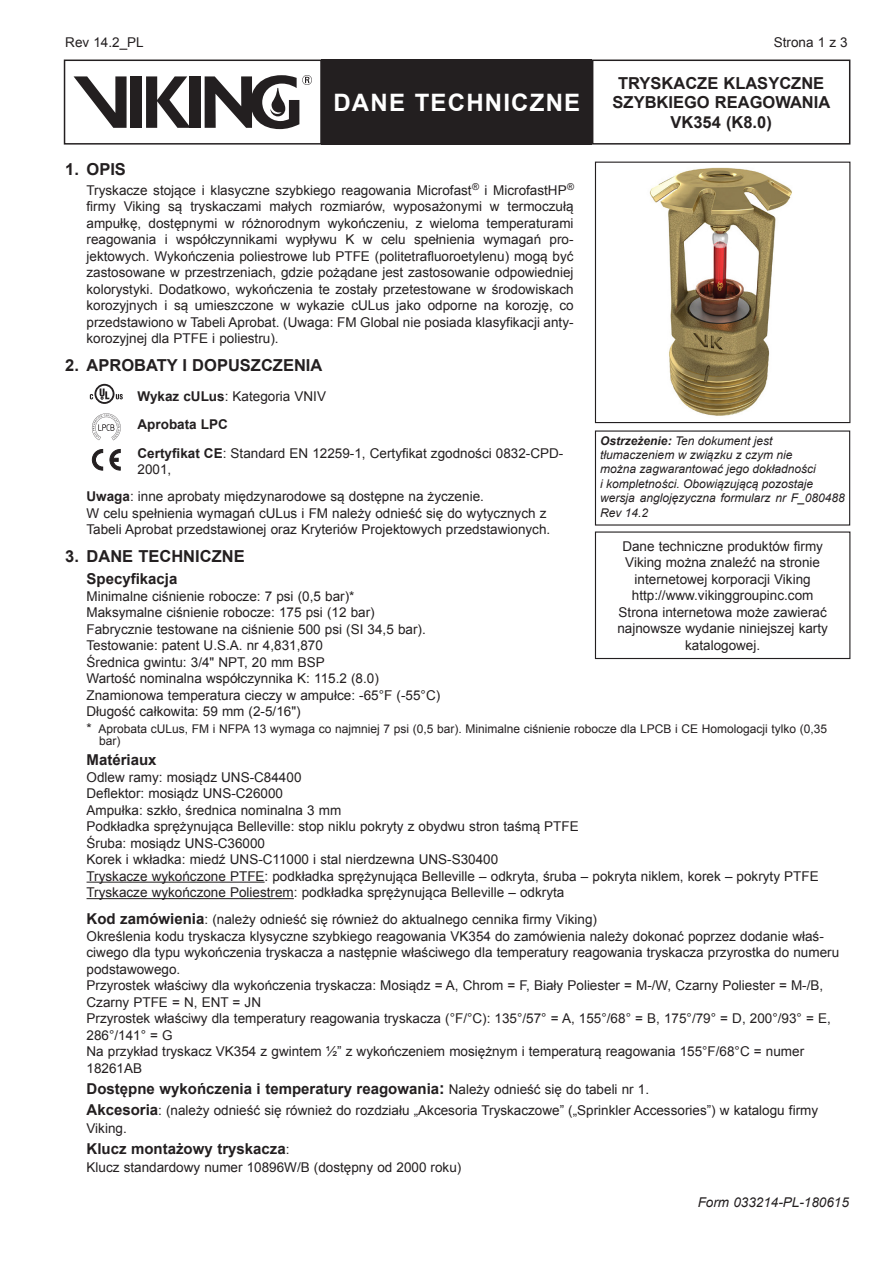
<style>
.page{position:relative;width:893px;height:1263px;background:#fff}
.page>*{position:absolute;margin:0;border:0;box-sizing:border-box;transform-origin:0 0}
.t1{font:700 24px "Arial";letter-spacing:.05em;color:#fff}
.heading_1{font:700 16.5px/19.5px "Arial";color:#231f20;text-align:center}
.List_Bullet{font:700 15px "Arial";color:#231f20}
.heading_2{font:700 15px "Arial";color:#231f20}
.List_Bullet-2{font:13.5px/16.5px "Arial";color:#231f20}
.body{font:13.5px/16.5px "Arial";color:#231f20;text-align:justify}
.t2{font:italic 13.5px "Arial";color:#231f20}
.List_Bullet-3{font:700 13.5px "Arial";color:#231f20}
.t3{font:italic 12px/14.4px "Arial";color:#231f20}
.List_Bullet-4{font:12px/12px "Arial";color:#231f20}
.s1{font-weight:700}
.s2{font-size:13.5px}
.s3{font-weight:700;font-size:15px}
.s4{font-size:16.5px}
.s5{font-weight:400;font-size:13.5px}
</style>
<div class="page">
<div style="left:592px;top:60px;width:258px;height:85px;border:2px solid #231f20"></div>
<div style="left:322px;top:60px;width:270px;height:85px;background:#231f20"></div>
<div style="left:189px;top:76px;width:11px;height:52px;background:#231f20"></div>
<div style="left:131px;top:76px;width:11px;height:52px;background:#231f20"></div>
<svg style="left:146px;top:76px;width:43px;height:52px"></svg>
<svg style="left:74px;top:76px;width:53px;height:52px"></svg>
<svg style="left:205px;top:75px;width:107px;height:54px"></svg>
<div style="left:64px;top:60px;width:258px;height:85px;border:2px solid #231f20"></div>
<hr style="left:87px;top:882px;width:178px;height:1px;background:#231f20">
<hr style="left:87px;top:898px;width:207px;height:1px;background:#231f20">
<div style="left:595px;top:531px;width:255px;height:128px;border:1px solid #231f20"></div>
<svg style="left:116px;top:394px;width:7px;height:5px"></svg>
<svg style="left:94px;top:384px;width:21px;height:20px"></svg>
<svg style="left:96px;top:386px;width:17px;height:16px"></svg>
<svg style="left:100px;top:388px;width:9px;height:11px"></svg>
<svg style="left:90px;top:394px;width:3px;height:5px"></svg>
<svg style="left:92px;top:413px;width:29px;height:27px"></svg>
<svg style="left:92px;top:449px;width:11px;height:21px"></svg>
<svg style="left:110px;top:449px;width:10px;height:21px"></svg>
<img style="left:649px;top:167px;width:143px;height:249px">
<div style="left:595px;top:162px;width:255px;height:261px;border:1px solid #231f20"></div>
<p class="body" style="left:65px;top:34px;width:80px">Rev 14.2_PL</p>
<p class="body" style="left:774px;top:34px;width:75px">Strona 1 z 3</p>
<h1 class="t1" style="left:333px;top:86px;width:248px">DANE TECHNICZNE</h1>
<p class="heading_1" style="left:613px;top:74px;width:219px">TRYSKACZE KLASYCZNE<br>SZYBKIEGO REAGOWANIA<br>VK354 (K8.0)</p>
<p class="heading_1" style="left:65px;top:160px;width:62px">1. OPIS</p>
<p class="body" style="left:87px;top:182px;width:489px">Tryskacze stojące i klasyczne szybkiego reagowania Microfast<sup>®</sup> i MicrofastHP<sup>® </sup>firmy Viking są tryskaczami małych rozmiarów, wyposażonymi w termoczułą ampułkę, dostępnymi w różnorodnym wykończeniu, z wieloma temperaturami reagowania i współczynnikami wypływu K w celu spełnienia wymagań pro&shy;jektowych. Wykończenia poliestrowe lub PTFE (politetrafluoroetylenu) mogą być zastosowane w przestrzeniach, gdzie pożądane jest zastosowanie odpowiedniej kolorystyki. Dodatkowo, wykończenia te zostały przetestowane w środowiskach korozyjnych i są umieszczone w wykazie cULus jako odporne na korozję, co przedstawiono w Tabeli Aprobat. (Uwaga: FM Global nie posiada klasyfikacji anty&shy;korozyjnej dla PTFE i poliestru).</p>
<p class="heading_1" style="left:65px;top:356px;width:259px">2. APROBATY I DOPUSZCZENIA</p>
<p class="List_Bullet-2" style="left:138px;top:388px;width:190px"><span class="s1">Wykaz cULus</span>: Kategoria VNIV</p>
<p class="List_Bullet-3" style="left:138px;top:416px;width:92px">Aprobata LPC</p>
<p class="List_Bullet-2" style="left:138px;top:445px;width:427px"><span class="s1">Certyfikat CE</span>: Standard EN 12259-1, Certyfikat zgodności 0832-CPD-<br>2001,</p>
<p class="List_Bullet-2" style="left:87px;top:488px;width:399px"><span class="s1">Uwaga</span>: inne aprobaty międzynarodowe są dostępne na życzenie.</p>
<p class="List_Bullet-2" style="left:87px;top:505px;width:465px">W celu spełnienia wymagań cULus i FM należy odnieść się do wytycznych z<br>Tabeli Aprobat przedstawionej oraz Kryteriów Projektowych przedstawionych.</p>
<p class="heading_1" style="left:65px;top:547px;width:181px">3. DANE TECHNICZNE</p>
<p class="heading_2" style="left:87px;top:569px;width:92px">Specyfikacja</p>
<p class="List_Bullet-2" style="left:87px;top:588px;width:269px">Minimalne ciśnienie robocze: 7 psi (0,5 bar)*</p>
<p class="List_Bullet-2" style="left:87px;top:604px;width:290px">Maksymalne ciśnienie robocze: 175 psi (12 bar)</p>
<p class="List_Bullet-2" style="left:87px;top:621px;width:341px">Fabrycznie testowane na ciśnienie 500 psi (SI 34,5 bar).</p>
<p class="List_Bullet-2" style="left:87px;top:637px;width:238px">Testowanie: patent U.S.A. nr 4,831,870</p>
<p class="List_Bullet-2" style="left:87px;top:654px;width:240px">Średnica gwintu: 3/4" NPT, 20 mm BSP</p>
<p class="List_Bullet-2" style="left:87px;top:670px;width:294px">Wartość nominalna współczynnika K: 115.2 (8.0)</p>
<p class="List_Bullet-2" style="left:87px;top:687px;width:355px">Znamionowa temperatura cieczy w ampułce: -65°F (-55°C)</p>
<p class="List_Bullet-2" style="left:87px;top:703px;width:216px">Długość całkowita: 59 mm (2-5/16")</p>
<p class="List_Bullet-4" style="left:99px;top:723px;width:729px;text-indent:-13px"><span class="s2">*</span> Aprobata cULus, FM i NFPA 13 wymaga co najmniej 7 psi (0,5 bar). Minimalne ciśnienie robocze dla LPCB i CE Homologacji tylko (0,35 bar)</p>
<p class="heading_2" style="left:87px;top:750px;width:72px">Matériaux</p>
<p class="List_Bullet-2" style="left:87px;top:769px;width:216px">Odlew ramy: mosiądz UNS-C84400</p>
<p class="List_Bullet-2" style="left:87px;top:785px;width:198px">Deflektor: mosiądz UNS-C26000</p>
<p class="List_Bullet-2" style="left:87px;top:802px;width:256px">Ampułka: szkło, średnica nominalna 3 mm</p>
<p class="List_Bullet-2" style="left:87px;top:818px;width:494px">Podkładka sprężynująca Belleville: stop niklu pokryty z obydwu stron taśmą PTFE</p>
<p class="List_Bullet-2" style="left:87px;top:835px;width:180px">Śruba: mosiądz UNS-C36000</p>
<p class="List_Bullet-2" style="left:87px;top:851px;width:413px">Korek i wkładka: miedź UNS-C11000 i stal nierdzewna UNS-S30400</p>
<p class="List_Bullet-2" style="left:87px;top:868px;width:734px">Tryskacze wykończone PTFE: podkładka sprężynująca Belleville – odkryta, śruba – pokryta niklem, korek – pokryty PTFE</p>
<p class="List_Bullet-2" style="left:87px;top:884px;width:479px">Tryskacze wykończone Poliestrem: podkładka sprężynująca Belleville – odkryta</p>
<p class="List_Bullet-2" style="left:87px;top:911px;width:512px"><span class="s3">Kod zamówienia</span>: (należy odnieść się również do aktualnego cennika firmy Viking)</p>
<p class="List_Bullet-2" style="left:87px;top:928px;width:754px">Określenia kodu tryskacza klysyczne szybkiego reagowania VK354 do zamówienia należy dokonać poprzez dodanie właś&shy;ciwego dla typu wykończenia tryskacza a następnie właściwego dla temperatury reagowania tryskacza przyrostka do numeru podstawowego.</p>
<p class="List_Bullet-2" style="left:87px;top:977px;width:738px">Przyrostek właściwy dla wykończenia tryskacza: Mosiądz = A, Chrom = F, Biały Poliester = M-/W, Czarny Poliester = M-/B,<br>Czarny PTFE = N, ENT = JN</p>
<p class="List_Bullet-2" style="left:87px;top:1010px;width:746px">Przyrostek właściwy dla temperatury reagowania tryskacza (°F/°C): 135°/57° = A, 155°/68° = B, 175°/79° = D, 200°/93° = E,<br>286°/141° = G</p>
<p class="List_Bullet-2" style="left:87px;top:1043px;width:719px">Na przykład tryskacz VK354 z gwintem ½” z wykończeniem mosiężnym i temperaturą reagowania 155°F/68°C = numer<br>18261AB</p>
<p class="List_Bullet" style="left:87px;top:1078px;width:564px">Dostępne wykończenia i temperatury reagowania<span class="s4">:</span> <span class="s5">Należy odnieść się do tabeli nr 1.</span></p>
<p class="List_Bullet-2" style="left:87px;top:1101px;width:733px;line-height:18px"><span class="s3">Akcesoria</span>: (należy odnieść się również do rozdziału „Akcesoria Tryskaczowe” („Sprinkler Accessories”) w katalogu firmy<br>Viking.</p>
<p class="List_Bullet" style="left:87px;top:1138px;width:204px">Klucz montażowy tryskacza<span class="s5">:</span></p>
<p class="List_Bullet-2" style="left:87px;top:1159px;width:376px">Klucz standardowy numer 10896W/B (dostępny od 2000 roku)</p>
<p class="t3" style="left:600px;top:433px;width:174px"><span class="s1">Ostrzeżenie:</span> Ten dokument jest</p>
<p class="t3" style="left:600px;top:448px;width:194px">tłumaczeniem w związku z czym nie</p>
<p class="t3" style="left:600px;top:462px;width:217px">można zagwarantować jego dokładności</p>
<p class="t3" style="left:600px;top:477px;width:214px">i kompletności. Obowiązującą pozostaje</p>
<p class="t3" style="left:600px;top:491px;width:246px">wersja anglojęzyczna formularz nr F_080488<br>Rev 14.2</p>
<p class="body" style="left:622px;top:538px;width:202px">Dane techniczne produktów firmy</p>
<p class="body" style="left:625px;top:554px;width:196px;text-align:center">Viking można znaleźć na stronie internetowej korporacji Viking</p>
<p class="body" style="left:632px;top:587px;width:183px">http://www.vikinggroupinc.com</p>
<p class="body" style="left:619px;top:604px;width:210px">Strona internetowa może zawierać</p>
<p class="body" style="left:617px;top:620px;width:212px">najnowsze wydanie niniejszej karty</p>
<p class="body" style="left:685px;top:637px;width:77px">katalogowej.</p>
<p class="t2" style="left:698px;top:1194px;width:153px">Form 033214-PL-180615</p>
</div>
